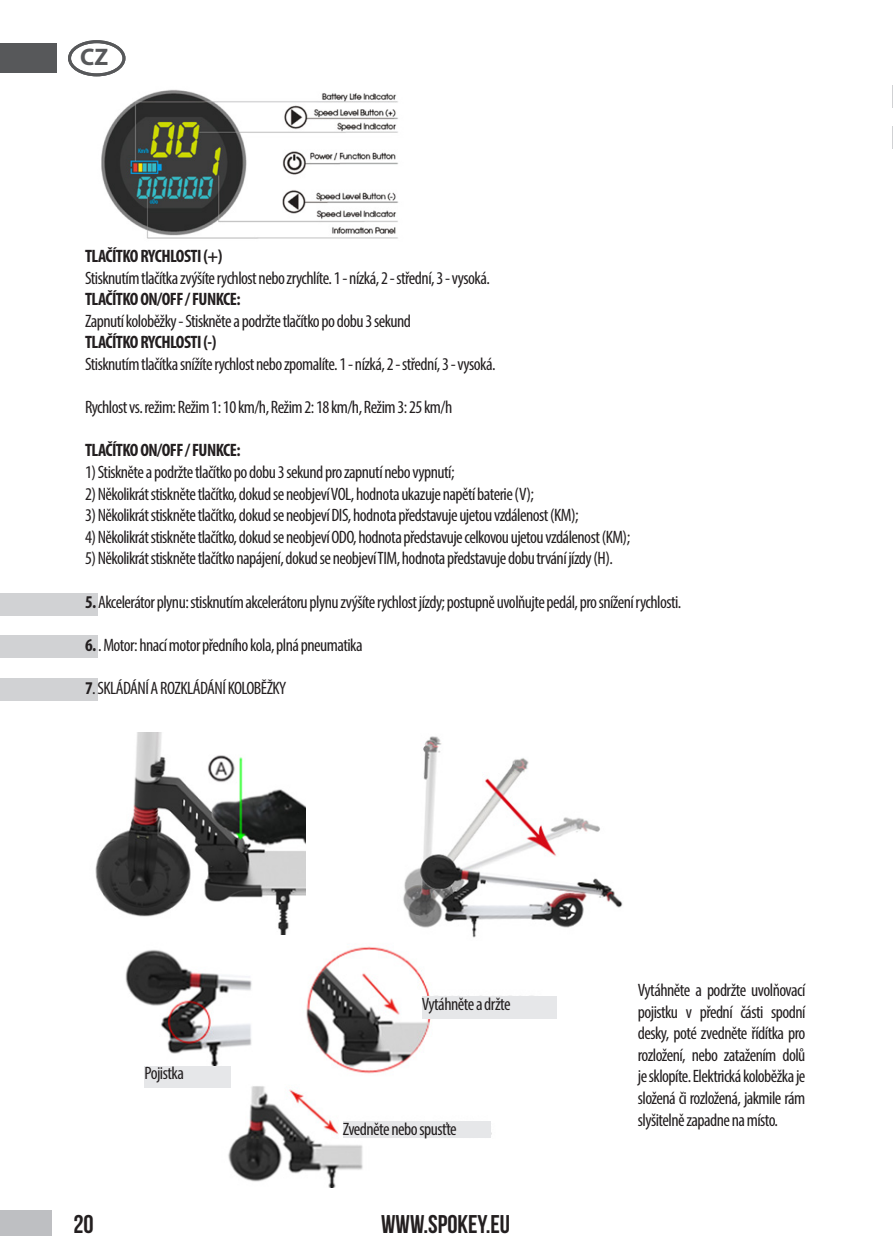
<style>
.page{position:relative;width:893px;height:1259px;background:#fff}
.page>*{position:absolute;margin:0;border:0;box-sizing:border-box;transform-origin:0 0}
.t1{font:25.5px "Bebas Neue";color:#231f20}
.t2{font:700 24px "Myriad Pro";color:#57585a}
.t3{font:condensed 18px/21.6px "Myriad Pro";letter-spacing:-.03em;color:#231f20;text-align:justify}
.t4{font:700 condensed 18px "Myriad Pro";letter-spacing:-.03em;color:#231f20}
.s1{font-weight:700}
</style>
<div class="page">
<div style="left:0;top:1210px;width:51px;height:26px;background:#bebfc2"></div>
<div style="left:0;top:43px;width:56px;height:30px;background:#57585a"></div>
<div style="left:68px;top:40px;width:57px;height:36px;border:3px solid #57585a;border-radius:50%"></div>
<img style="left:95px;top:732px;width:210px;height:203px">
<img style="left:125px;top:946px;width:425px;height:242px">
<div style="left:0;top:593px;width:97px;height:23px;background:#d1d2d4"></div>
<svg style="left:892px;top:85px;width:1px;height:23px"></svg>
<svg style="left:892px;top:126px;width:1px;height:23px"></svg>
<div style="left:0;top:635px;width:97px;height:23px;background:#d1d2d4"></div>
<div style="left:0;top:677px;width:97px;height:23px;background:#d1d2d4"></div>
<img style="left:101px;top:89px;width:297px;height:150px">
<img style="left:403px;top:736px;width:220px;height:202px">
<div style="left:422px;top:996px;width:135px;height:22px;background:#e6e7e9"></div>
<div style="left:145px;top:1066px;width:86px;height:21px;background:#e6e7e9"></div>
<div style="left:343px;top:1121px;width:148px;height:16px;background:#e6e7e9"></div>
<h2 class="t2" style="left:80px;top:41px;width:30px">CZ</h2>
<p class="t4" style="left:85px;top:245px;width:139px">TLAČÍTKO RYCHLOSTI (+)</p>
<p class="t3" style="left:85px;top:267px;width:406px">Stisknutím tlačítka zvýšíte rychlost nebo zrychlíte. 1 - nízká, 2 - střední, 3 - vysoká.</p>
<p class="t4" style="left:85px;top:288px;width:157px">TLAČÍTKO ON/OFF / FUNKCE:</p>
<p class="t3" style="left:85px;top:310px;width:327px">Zapnutí koloběžky - Stiskněte a podržte tlačítko po dobu 3 sekund</p>
<p class="t4" style="left:85px;top:331px;width:133px">TLAČÍTKO RYCHLOSTI (-)</p>
<p class="t3" style="left:85px;top:353px;width:412px">Stisknutím tlačítka snížíte rychlost nebo zpomalíte. 1 - nízká, 2 - střední, 3 - vysoká.</p>
<p class="t3" style="left:85px;top:396px;width:369px">Rychlost vs. režim: Režim 1: 10 km/h, Režim 2: 18 km/h, Režim 3: 25 km/h</p>
<p class="t4" style="left:85px;top:439px;width:157px">TLAČÍTKO ON/OFF / FUNKCE:</p>
<p class="t3" style="left:85px;top:461px;width:371px">1) Stiskněte a podržte tlačítko po dobu 3 sekund pro zapnutí nebo vypnutí;</p>
<p class="t3" style="left:85px;top:483px;width:450px">2) Několikrát stiskněte tlačítko, dokud se neobjeví VOL, hodnota ukazuje napětí baterie (V);</p>
<p class="t3" style="left:85px;top:504px;width:495px">3) Několikrát stiskněte tlačítko, dokud se neobjeví DIS, hodnota představuje ujetou vzdálenost (KM);</p>
<p class="t3" style="left:85px;top:526px;width:547px">4) Několikrát stiskněte tlačítko, dokud se neobjeví ODO, hodnota představuje celkovou ujetou vzdálenost (KM);</p>
<p class="t3" style="left:85px;top:547px;width:529px">5) Několikrát stiskněte tlačítko napájení, dokud se neobjeví TIM, hodnota představuje dobu trvání jízdy (H).</p>
<p class="t3" style="left:85px;top:591px;width:598px"><span class="s1">5.</span> Akcelerátor plynu: stisknutím akcelerátoru plynu zvýšíte rychlost jízdy; postupně uvolňujte pedál, pro snížení rychlosti.</p>
<p class="t3" style="left:85px;top:634px;width:279px"><span class="s1">6.</span> . Motor: hnací motor předního kola, plná pneumatika</p>
<p class="t3" style="left:85px;top:677px;width:203px"><span class="s1">7</span>. SKLÁDÁNÍ A ROZKLÁDÁNÍ KOLOBĚŽKY</p>
<p class="t3" style="left:145px;top:1062px;width:41px">Pojistka</p>
<p class="t3" style="left:422px;top:992px;width:90px">Vytáhněte a držte</p>
<p class="t3" style="left:343px;top:1117px;width:116px">Zvedněte nebo spusťte</p>
<h1 class="t1" style="left:74px;top:1210px;width:22px">20</h1>
<h1 class="t1" style="left:381px;top:1210px;width:130px">WWW.SPOKEY.EU</h1>
<p class="t3" style="left:638px;top:979px;width:169px">Vytáhněte a podržte uvolňovací pojistku v přední části spodní desky, poté zvedněte řídítka pro rozložení, nebo zatažením dolů je sklopíte. Elektrická koloběžka je složená či rozložená, jakmile rám slyšitelně zapadne na místo.</p>
</div>
